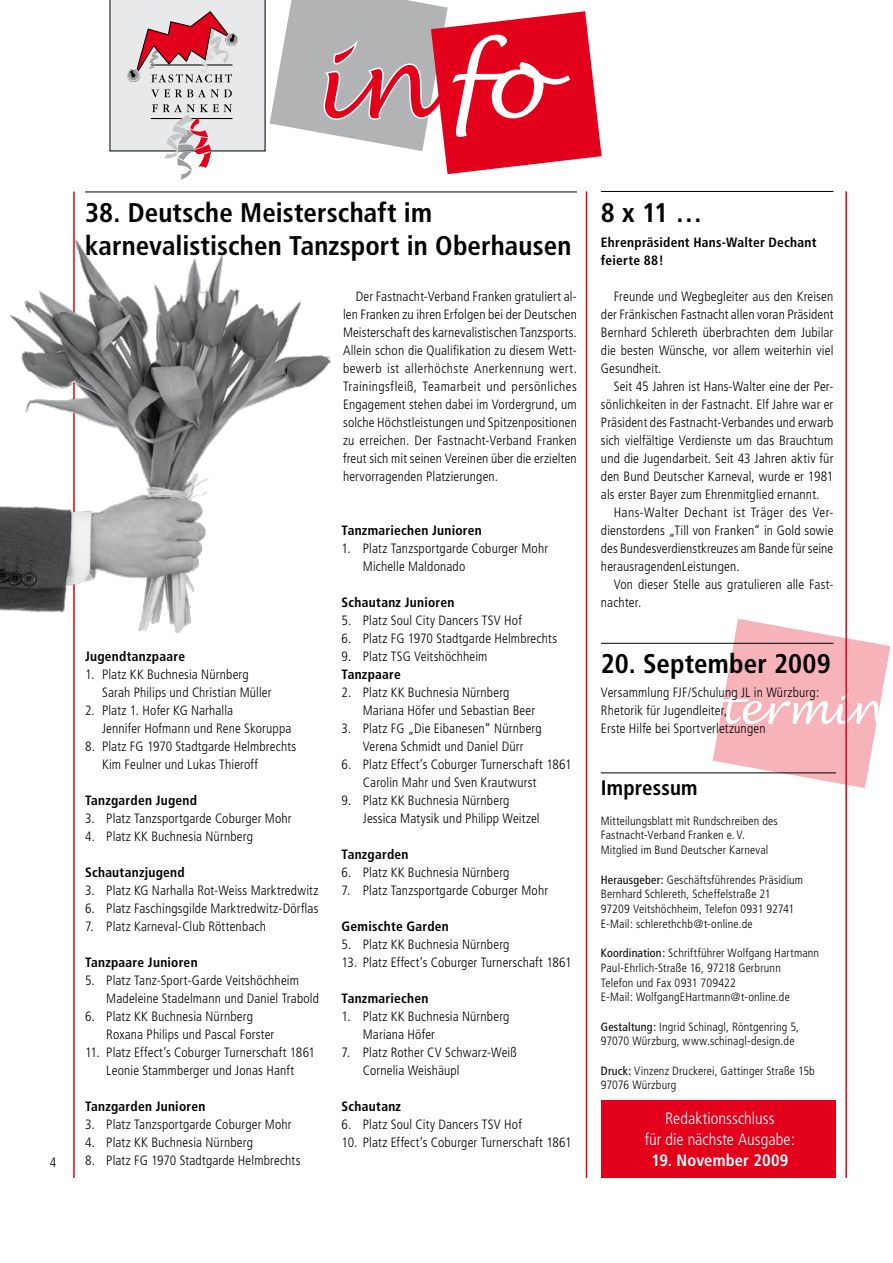
<style>
.page{position:relative;width:893px;height:1263px;background:#fff}
.page>*{position:absolute;margin:0;border:0;box-sizing:border-box;transform-origin:0 0}
.t1{font:700 condensed 27px/32.4px "Frutiger";letter-spacing:.005em;color:#000}
.t2{font:700 condensed 21px "Frutiger";letter-spacing:.005em;color:#000}
.t3{font:300 condensed 16.5px/21px "Frutiger";color:#fff;text-align:center}
.t4{font:700 condensed 16.5px "Frutiger";letter-spacing:.01em;color:#fff}
.t5{font:300 condensed 13.5px/18px "Frutiger";letter-spacing:.01em;color:#000}
.t6{font:700 condensed 13.5px/18px "Frutiger";letter-spacing:.02em;color:#000}
.t7{font:300 condensed 12px/14.7px "Frutiger";letter-spacing:.015em;color:#000}
.s1{font-weight:400}
</style>
<div class="page">
<svg style="left:110px;top:0;width:492px;height:179px"></svg>
<hr style="left:73px;top:192px;width:2px;height:986px;background:#e2001a">
<svg style="left:713px;top:619px;width:178px;height:169px"></svg>
<div style="left:601px;top:1100px;width:235px;height:77px;background:#e2001a"></div>
<hr style="left:601px;top:772px;width:235px;height:1px;background:#000">
<hr style="left:85px;top:192px;width:492px;height:1px;background:#000">
<hr style="left:601px;top:191px;width:232px;height:1px;background:#000">
<hr style="left:601px;top:643px;width:232px;height:1px;background:#000">
<hr style="left:586px;top:191px;width:1px;height:987px;background:#e2001a">
<hr style="left:845px;top:191px;width:2px;height:987px;background:#e2001a">
<img style="left:0;top:206px;width:331px;height:468px">
<p class="t5" style="left:50px;top:1154px;width:8px">4</p>
<h1 class="t1" style="left:85px;top:197px;width:488px">38. Deutsche Meisterschaft im karnevalistischen Tanzsport in Oberhausen</h1>
<p class="t5" style="left:343px;top:288px;width:235px;text-align:justify;text-indent:13px">Der Fastnacht-Verband Franken gratuliert al&shy;len Franken zu ihren Erfolgen bei der Deutschen Meisterschaft des karnevalistischen Tanzsports.<br>Allein schon die Qualifikation zu diesem Wett&shy;bewerb ist allerhöchste Anerkennung wert.<br>Trainingsfleiß, Teamarbeit und persönliches Engagement stehen dabei im Vordergrund, um solche Höchstleistungen und Spitzenpositionen zu erreichen. Der Fastnacht-Verband Franken freut sich mit seinen Vereinen über die erzielten hervorragenden Platzierungen.</p>
<p class="t6" style="left:85px;top:647px;width:102px">Jugendtanzpaare</p>
<p class="t5" style="left:102px;top:666px;width:171px;text-indent:-17px">1. Platz KK Buchnesia Nürnberg<br>Sarah Philips und Christian Müller</p>
<p class="t5" style="left:102px;top:702px;width:191px;text-indent:-17px">2. Platz 1. Hofer KG Narhalla<br>Jennifer Hofmann und Rene Skoruppa</p>
<p class="t5" style="left:102px;top:738px;width:196px;text-indent:-17px">8. Platz FG 1970 Stadtgarde Helmbrechts<br>Kim Feulner und Lukas Thieroff</p>
<p class="t6" style="left:85px;top:791px;width:114px">Tanzgarden Jugend</p>
<p class="t5" style="left:85px;top:810px;width:208px">3. Platz Tanzsportgarde Coburger Mohr</p>
<p class="t5" style="left:85px;top:828px;width:169px">4. Platz KK Buchnesia Nürnberg</p>
<p class="t6" style="left:85px;top:863px;width:101px">Schautanzjugend</p>
<p class="t5" style="left:85px;top:882px;width:235px">3. Platz KG Narhalla Rot-Weiss Marktredwitz</p>
<p class="t5" style="left:85px;top:900px;width:235px">6. Platz Faschingsgilde Marktredwitz-Dörflas</p>
<p class="t5" style="left:85px;top:918px;width:183px">7. Platz Karneval-Club Röttenbach</p>
<p class="t6" style="left:85px;top:953px;width:114px">Tanzpaare Junioren</p>
<p class="t5" style="left:106px;top:972px;width:214px;text-indent:-21px">5. Platz Tanz-Sport-Garde Veitshöchheim<br>Madeleine Stadelmann und Daniel Trabold</p>
<p class="t5" style="left:106px;top:1008px;width:170px;text-indent:-21px">6. Platz KK Buchnesia Nürnberg<br>Roxana Philips und Pascal Forster</p>
<p class="t5" style="left:85px;top:1044px;width:232px;text-align:center">11. Platz Effect’s Coburger Turnerschaft 1861<br>Leonie Stammberger und Jonas Hanft</p>
<p class="t6" style="left:85px;top:1097px;width:122px">Tanzgarden Junioren</p>
<p class="t5" style="left:85px;top:1116px;width:208px">3. Platz Tanzsportgarde Coburger Mohr</p>
<p class="t5" style="left:85px;top:1133px;width:169px">4. Platz KK Buchnesia Nürnberg</p>
<p class="t5" style="left:85px;top:1151px;width:217px">8. Platz FG 1970 Stadtgarde Helmbrechts</p>
<p class="t6" style="left:342px;top:521px;width:142px">Tanzmariechen Junioren</p>
<p class="t5" style="left:363px;top:540px;width:187px;text-indent:-21px">1. Platz Tanzsportgarde Coburger Mohr<br>Michelle Maldonado</p>
<p class="t6" style="left:342px;top:593px;width:114px">Schautanz Junioren</p>
<p class="t5" style="left:342px;top:612px;width:182px">5. Platz Soul City Dancers TSV Hof</p>
<p class="t5" style="left:342px;top:630px;width:217px">6. Platz FG 1970 Stadtgarde Helmbrechts</p>
<p class="t5" style="left:342px;top:648px;width:147px">9. Platz TSG Veitshöchheim</p>
<p class="t6" style="left:342px;top:665px;width:61px">Tanzpaare</p>
<p class="t5" style="left:363px;top:683px;width:174px;text-indent:-21px">2. Platz KK Buchnesia Nürnberg<br>Mariana Höfer und Sebastian Beer</p>
<p class="t5" style="left:342px;top:719px;width:202px;text-align:center">3. Platz FG „Die Eibanesen“ Nürnberg<br>Verena Schmidt und Daniel Dürr</p>
<p class="t5" style="left:363px;top:755px;width:210px;text-indent:-21px">6. Platz Effect’s Coburger Turnerschaft 1861<br>Carolin Mahr und Sven Krautwurst</p>
<p class="t5" style="left:363px;top:791px;width:178px;text-indent:-21px">9. Platz KK Buchnesia Nürnberg<br>Jessica Matysik und Philipp Weitzel</p>
<p class="t6" style="left:342px;top:845px;width:69px">Tanzgarden</p>
<p class="t5" style="left:342px;top:863px;width:169px">6. Platz KK Buchnesia Nürnberg</p>
<p class="t5" style="left:342px;top:881px;width:208px">7. Platz Tanzsportgarde Coburger Mohr</p>
<p class="t6" style="left:342px;top:917px;width:109px">Gemischte Garden</p>
<p class="t5" style="left:342px;top:935px;width:169px">5. Platz KK Buchnesia Nürnberg</p>
<p class="t5" style="left:342px;top:953px;width:232px">13. Platz Effect’s Coburger Turnerschaft 1861</p>
<p class="t6" style="left:342px;top:989px;width:88px">Tanzmariechen</p>
<p class="t5" style="left:363px;top:1007px;width:148px;text-indent:-21px">1. Platz KK Buchnesia Nürnberg<br>Mariana Höfer</p>
<p class="t5" style="left:363px;top:1043px;width:155px;text-indent:-21px">7. Platz Rother CV Schwarz-Weiß<br>Cornelia Weishäupl</p>
<p class="t6" style="left:342px;top:1097px;width:61px">Schautanz</p>
<p class="t5" style="left:342px;top:1115px;width:182px">6. Platz Soul City Dancers TSV Hof</p>
<p class="t5" style="left:342px;top:1133px;width:232px">10. Platz Effect’s Coburger Turnerschaft 1861</p>
<h1 class="t1" style="left:601px;top:196px;width:103px">8 x 11 …</h1>
<p class="t6" style="left:601px;top:233px;width:217px">Ehrenpräsident Hans-Walter Dechant feierte 88!</p>
<p class="t5" style="left:601px;top:288px;width:234px;text-align:justify;text-indent:13px">Freunde und Wegbegleiter aus den Kreisen der Fränkischen Fastnacht allen voran Präsident Bernhard Schlereth überbrachten dem Jubilar die besten Wünsche, vor allem weiterhin viel Gesundheit.</p>
<p class="t5" style="left:601px;top:378px;width:234px;text-align:justify;text-indent:13px">Seit 45 Jahren ist Hans-Walter eine der Per&shy;sönlichkeiten in der Fastnacht. Elf Jahre war er Präsident des Fastnacht-Verbandes und erwarb sich vielfältige Verdienste um das Brauchtum und die Jugendarbeit. Seit 43 Jahren aktiv für den Bund Deutscher Karneval, wurde er 1981 als erster Bayer zum Ehrenmitglied ernannt.</p>
<p class="t5" style="left:601px;top:504px;width:234px;text-align:justify;text-indent:13px">Hans-Walter Dechant ist Träger des Ver&shy;dienstordens „Till von Franken“ in Gold sowie des Bundesverdienstkreuzes am Bande für seine herausragendenLeistungen.</p>
<p class="t5" style="left:601px;top:575px;width:234px;text-indent:13px">Von dieser Stelle aus gratulieren alle Fast&shy;nachter.</p>
<h1 class="t1" style="left:601px;top:648px;width:231px">20. September 2009</h1>
<p class="t5" style="left:601px;top:684px;width:220px">Versammlung FJF/Schulung JL in Würzburg:<br>Rhetorik für Jugendleiter,<br>Erste Hilfe bei Sportverletzungen</p>
<h2 class="t2" style="left:601px;top:776px;width:98px">Impressum</h2>
<p class="t7" style="left:601px;top:813px;width:178px">Mitteilungsblatt mit Rundschreiben des<br>Fastnacht-Verband Franken e. V.<br>Mitglied im Bund Deutscher Karneval</p>
<p class="t7" style="left:601px;top:872px;width:204px"><span class="s1">Herausgeber:</span> Geschäftsführendes Präsidium Bernhard Schlereth, Scheffelstraße 21<br>97209 Veitshöchheim, Telefon 0931 92741<br>E-Mail: schlerethchb@t-online.de</p>
<p class="t7" style="left:601px;top:946px;width:220px"><span class="s1">Koordination:</span> Schriftführer Wolfgang Hartmann Paul-Ehrlich-Straße 16, 97218 Gerbrunn<br>Telefon und Fax 0931 709422<br>E-Mail: WolfgangEHartmann@t-online.de</p>
<p class="t7" style="left:601px;top:1019px;width:200px"><span class="s1">Gestaltung:</span> Ingrid Schinagl, Röntgenring 5,<br>97070 Würzburg, www.schinagl-design.de</p>
<p class="t7" style="left:601px;top:1063px;width:216px"><span class="s1">Druck:</span> Vinzenz Druckerei, Gattinger Straße 15b<br>97076 Würzburg</p>
<p class="t3" style="left:645px;top:1108px;width:152px">Redaktionsschluss<br>für die nächste Ausgabe:</p>
<p class="t4" style="left:651px;top:1150px;width:139px">19. November 2009</p>
</div>
